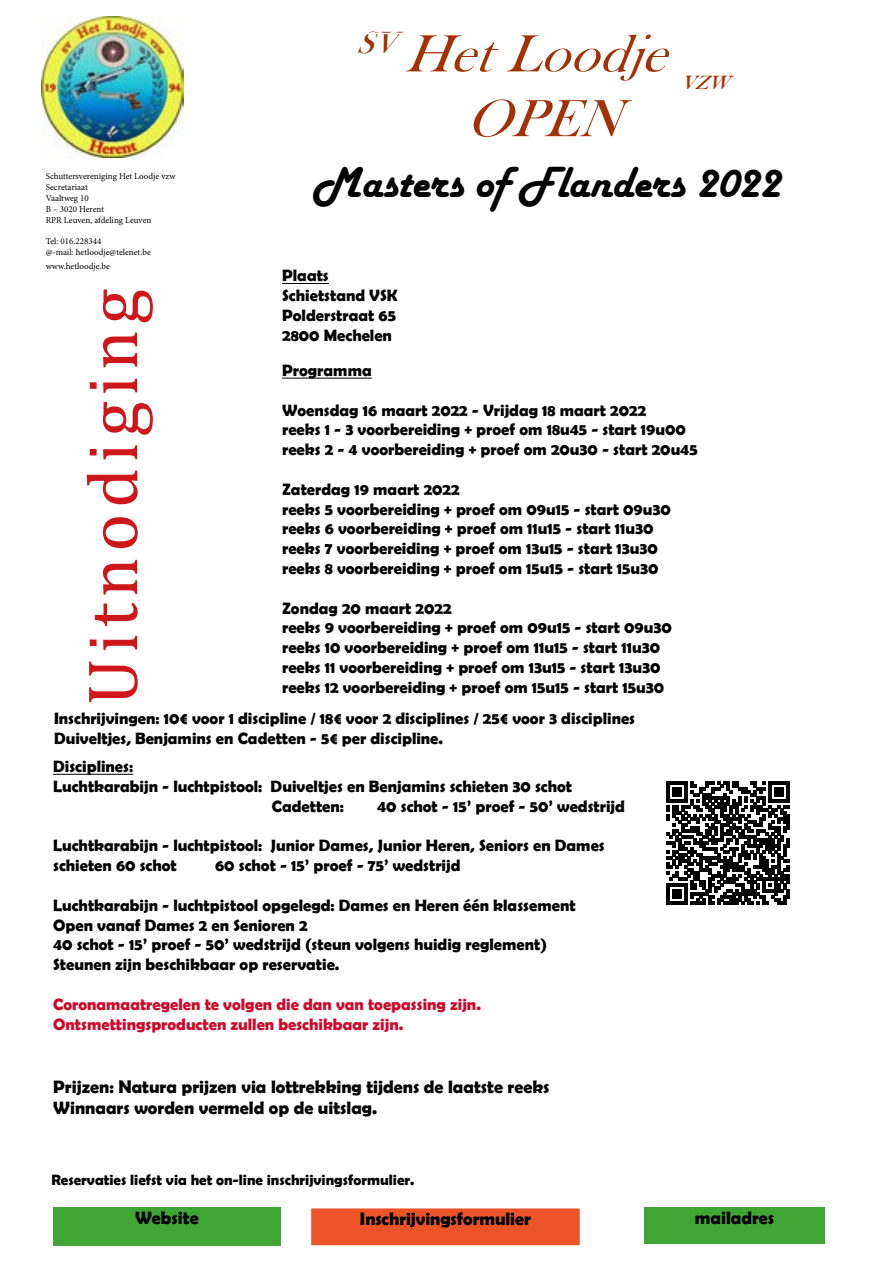
<style>
.page{position:relative;width:893px;height:1263px;background:#fff}
.page>*{position:absolute;margin:0;border:0;box-sizing:border-box;transform-origin:0 0}
.t1{font:72px "Cambria Math";letter-spacing:.075em;color:#cd171a}
.t2{font:italic 54px/64.8px "Bask Old Face";color:#a23105;text-align:center}
.t3{font:45px "Harlow Solid";color:#000}
.t4{font:700 18px/21.6px "Berlin Sans FB Demi";color:#000}
.t5{font:700 16.5px/19.8px "Berlin Sans FB Demi";color:#000}
.t6{font:700 16.5px/19.8px "Berlin Sans FB Demi";color:#cd082b}
.t7{font:700 15px "Berlin Sans FB Demi";color:#000}
.t8{font:9px/10.8px "Minion Pro";color:#000}
</style>
<div class="page">
<img style="left:42px;top:16px;width:141px;height:142px">
<hr style="left:282px;top:283px;width:47px;height:1px;background:#000">
<hr style="left:282px;top:378px;width:90px;height:1px;background:#000">
<hr style="left:53px;top:774px;width:80px;height:1px;background:#000">
<div style="left:53px;top:1208px;width:228px;height:38px;background:#3fa535"></div>
<div style="left:644px;top:1208px;width:181px;height:36px;background:#3fa535"></div>
<div style="left:310px;top:1208px;width:270px;height:38px;background:#ea5428"></div>
<div style="left:310px;top:1207px;width:271px;height:40px;border:2px solid #fff"></div>
<svg style="left:666px;top:782px;width:123px;height:123px"></svg>
<p class="t8" style="left:46px;top:171px;width:131px">Schuttersvereniging Het Loodje vzw<br>Secretariaat<br>Vaaltweg 10<br>B – 3020 Herent<br>RPR Leuven, afdeling Leuven</p>
<p class="t8" style="left:46px;top:236px;width:107px">Tel: 016.228344<br>@-mail: hetloodje@telenet.be</p>
<p class="t8" style="left:46px;top:261px;width:66px">www.hetloodje.be</p>
<h1 class="t1" style="left:70px;top:705px;width:418px;rotate:-90deg">Uitnodiging</h1>
<h2 class="t2" style="left:356px;top:22px;width:387px"><sup>SV</sup>HetLoodje<sub>vzw<br></sub>OPEN</h2>
<h3 class="t3" style="left:314px;top:158px;width:468px">Masters of Flanders 2022</h3>
<p class="t5" style="left:282px;top:266px;width:117px">Plaats<br>Schietstand VSK<br>Polderstraat 65<br>2800 Mechelen</p>
<p class="t5" style="left:282px;top:360px;width:91px">Programma</p>
<p class="t5" style="left:282px;top:400px;width:417px">Woensdag 16 maart 2022 - Vrijdag 18 maart 2022<br>reeks 1 - 3 voorbereiding + proef om 18u45 - start 19u00 reeks 2 - 4 voorbereiding + proef om 20u30 - start 20u45</p>
<p class="t5" style="left:282px;top:479px;width:390px">Zaterdag 19 maart 2022<br>reeks 5 voorbereiding + proef om 09u15 - start 09u30 reeks 6 voorbereiding + proef om 11u15 - start 11u30 reeks 7 voorbereiding + proef om 13u15 - start 13u30 reeks 8 voorbereiding + proef om 15u15 - start 15u30</p>
<p class="t5" style="left:282px;top:598px;width:391px">Zondag 20 maart 2022<br>reeks 9 voorbereiding + proef om 09u15 - start 09u30 reeks 10 voorbereiding + proef om 11u15 - start 11u30 reeks 11 voorbereiding + proef om 13u15 - start 13u30 reeks 12 voorbereiding + proef om 15u15 - start 15u30</p>
<p class="t5" style="left:54px;top:708px;width:583px">Inschrijvingen: 10€ voor 1 discipline / 18€ voor 2 disciplines / 25€ voor 3 disciplines<br>Duiveltjes, Benjamins en Cadetten - 5€ per discipline.</p>
<p class="t5" style="left:53px;top:756px;width:82px">Disciplines:</p>
<p class="t5" style="left:53px;top:776px;width:520px">Luchtkarabijn - luchtpistool: Duiveltjes en Benjamins schieten 30 schot</p>
<p class="t5" style="left:272px;top:796px;width:74px">Cadetten:</p>
<p class="t5" style="left:377px;top:796px;width:249px">40 schot - 15’ proef - 50’ wedstrijd</p>
<p class="t5" style="left:53px;top:835px;width:553px">Luchtkarabijn - luchtpistool: Junior Dames, Junior Heren, Seniors en Dames schieten 60 schot</p>
<p class="t5" style="left:215px;top:855px;width:247px">60 schot - 15’ proef - 75’ wedstrijd</p>
<p class="t5" style="left:53px;top:895px;width:524px">Luchtkarabijn - luchtpistool opgelegd: Dames en Heren één klassement Open vanaf Dames 2 en Senioren 2<br>40 schot - 15’ proef - 50’ wedstrijd (steun volgens huidig reglement)<br>Steunen zijn beschikbaar op reservatie.</p>
<p class="t6" style="left:53px;top:994px;width:429px">Coronamaatregelen te volgen die dan van toepassing zijn.<br>Ontsmettingsproducten zullen beschikbaar zijn.</p>
<p class="t4" style="left:53px;top:1075px;width:498px">Prijzen: Natura prijzen via lottrekking tijdens de laatste reeks<br>Winnaars worden vermeld op de uitslag.</p>
<p class="t7" style="left:51px;top:1171px;width:365px">Reservaties liefst via het on-line inschrijvingsformulier.</p>
<p class="t4" style="left:135px;top:1207px;width:65px">Website</p>
<p class="t4" style="left:695px;top:1207px;width:81px">mailadres</p>
<p class="t4" style="left:360px;top:1208px;width:173px">Inschrijvingsformulier</p>
</div>
